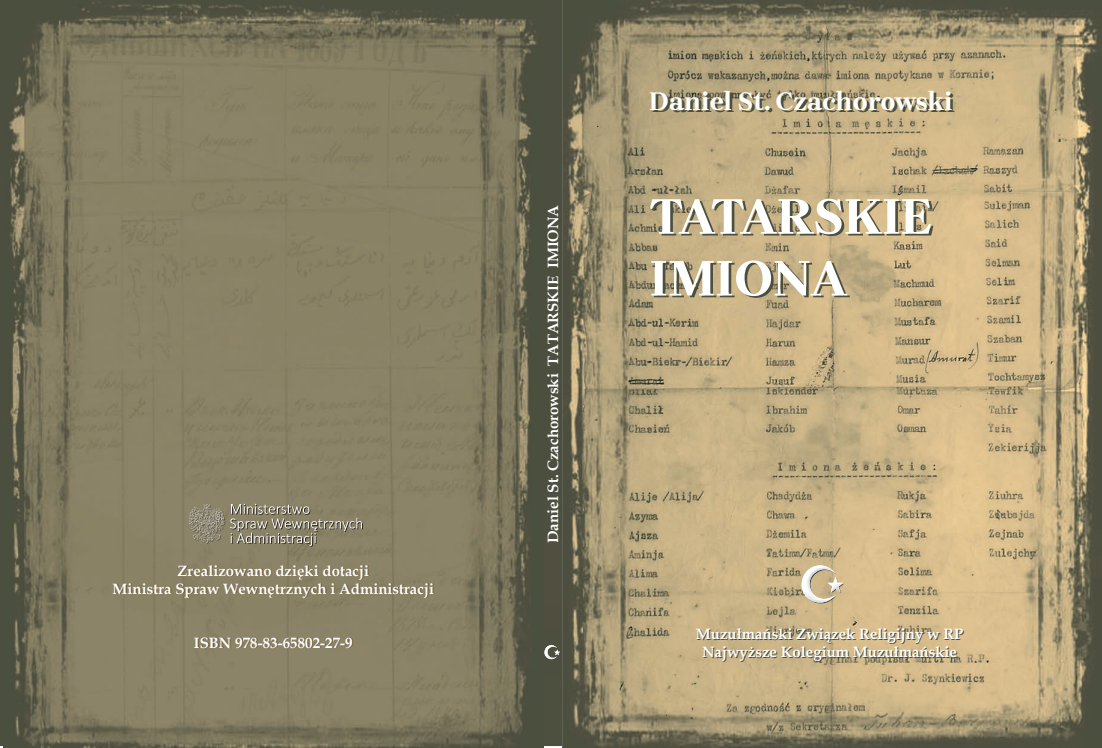
<style>
.page{position:relative;width:1102px;height:748px;background:#fff}
.page>*{position:absolute;margin:0;border:0;box-sizing:border-box;transform-origin:0 0}
.t1{font:700 51.5px/61.8px "Brygada 1918";color:#fff}
.t2{font:700 26.25px "Brygada 1918";color:#fff}
.t3{font:700 15px/18px "Book Antiqua";color:#fff;text-align:center}
</style>
<div class="page">
<div style="left:0;top:0;width:562px;height:746px;background:#4c4f3f"></div>
<img style="left:3px;top:0;width:540px;height:748px">
<img style="left:562px;top:0;width:540px;height:748px">
<svg style="left:557px;top:645px;width:3px;height:10px"></svg>
<img style="left:544px;top:645px;width:13px;height:14px">
<img style="left:836px;top:577px;width:8px;height:16px">
<img style="left:810px;top:602px;width:22px;height:1px">
<img style="left:807px;top:569px;width:29px;height:31px">
<img style="left:835px;top:577px;width:8px;height:15px">
<img style="left:835px;top:578px;width:7px;height:14px">
<img style="left:802px;top:565px;width:33px;height:34px">
<img style="left:803px;top:566px;width:32px;height:33px">
<svg style="left:809px;top:595px;width:27px;height:7px"></svg>
<svg style="left:189px;top:504px;width:174px;height:42px;background:#8e8771"></svg>
<p class="t3" style="left:113px;top:562px;width:323px">Zrealizowano dzięki dotacji<br>Ministra Spraw Wewnętrznych i Administracji</p>
<p class="t3" style="left:194px;top:634px;width:160px">ISBN 978-83-65802-27-9</p>
<p class="t3" style="left:544px;top:543px;width:339px;rotate:-90deg">Daniel St. Czachorowski TATARSKIE IMIONA</p>
<h2 class="t2" style="left:649px;top:91px;width:305px">Daniel St. Czachorowski</h2>
<h1 class="t1" style="left:649px;top:190px;width:284px">TATARSKIE<br>IMIONA</h1>
<p class="t3" style="left:696px;top:625px;width:269px">Muzułmański Związek Religijny w RP<br>Najwyższe Kolegium Muzułmańskie</p>
</div>
